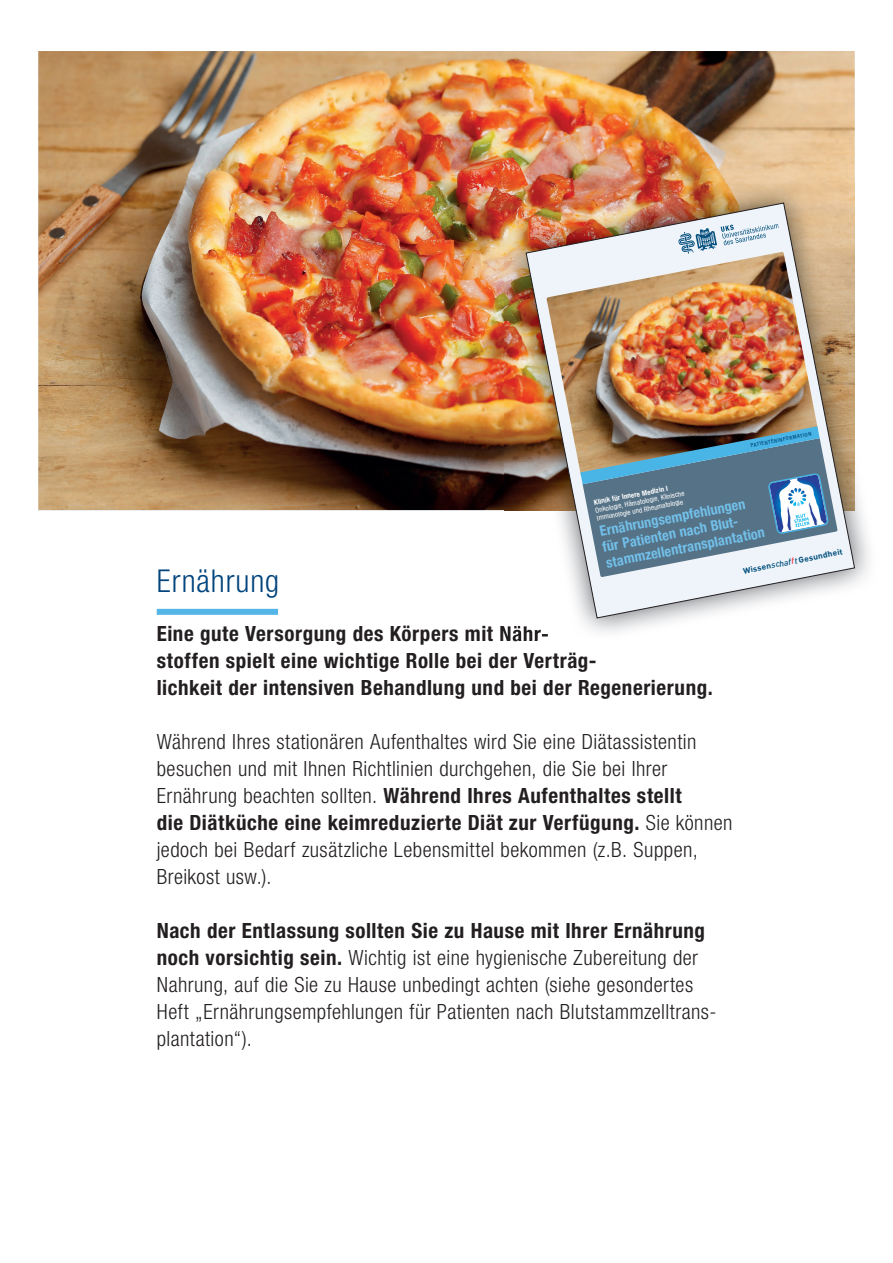
<style>
.page{position:relative;width:893px;height:1263px;background:#fff}
.page>*{position:absolute;margin:0;border:0;box-sizing:border-box;transform-origin:0 0}
.t1{font:300 condensed 31.5px "Helvetica Neue LT Pro";letter-spacing:.03em;color:#01437c}
.t2{font:300 condensed 21px/27px "Helvetica Neue LT Pro";letter-spacing:.02em;color:#231f20}
.t3{font:700 condensed 21px/27px "Helvetica Neue LT Pro";letter-spacing:.03em;color:#231f20}
.t4{font:700 condensed 14.25px/16px "Helvetica Neue LT Pro";color:#72c0ea}
.t5{font:700 8.1px "DIN Pro";color:#034f7e;scale:1.05 1}
.t6{font:condensed 7.2px/7.9px "Helvetica Neue LT Pro";color:#fff}
.t7{font:700 condensed 7.2px "Helvetica Neue LT Pro";color:#fff}
.t8{font:500 condensed 5.4px "Helvetica Neue LT Pro";color:#024d7e}
.s1{font-weight:500;font-style:italic;font-size:8.55px}
.s2{font-weight:500;font-style:italic;font-size:8.55px;color:#ee2e34}
.s3{font-weight:700}
</style>
<div class="page">
<div style="left:157px;top:609px;width:121px;height:6px;background:#54b6e7"></div>
<img style="left:38px;top:51px;width:817px;height:459px">
<img style="left:504px;top:510px;width:182px;height:122px">
<img style="left:504px;top:626px;width:44px;height:14px">
<img style="left:504px;top:181px;width:351px;height:329px">
<img style="left:526px;top:203px;width:329px;height:415px">
<p class="t8" style="left:750px;top:442px;width:63px;rotate:-11deg">Patienteninformation</p>
<p class="t7" style="left:593px;top:498px;width:77px;rotate:-11deg">Klinik für Innere Medizin I</p>
<p class="t6" style="left:595px;top:506px;width:92px;rotate:-11deg">Onkologie, Hämatologie, Klinische<br>Immunologie und Rheumatologie</p>
<p class="t4" style="left:598px;top:523px;width:163px;rotate:-11deg">Ernährungsempfehlungen für Patienten nach Blut&shy;stammzellentransplantation</p>
<p class="t5" style="left:742px;top:565px;width:98px;rotate:-11deg">Wissen<span class="s1">schaf</span><span class="s2">f</span><span class="s1">t</span> Gesundheit</p>
<h1 class="t1" style="left:157px;top:563px;width:124px">Ernährung</h1>
<p class="t3" style="left:157px;top:620px;width:557px">Eine gute Versorgung des Körpers mit Nähr -<br>stoffen spielt eine wichtige Rolle bei der Verträg -<br>lichkeit der intensiven Behandlung und bei der Regenerierung.</p>
<p class="t2" style="left:157px;top:728px;width:577px">Während Ihres stationären Aufenthaltes wird Sie eine Diätassistentin besuchen und mit Ihnen Richtlinien durchgehen, die Sie bei Ihrer Ernährung beachten sollten. <span class="s3">Während Ihres Aufenthaltes stellt<br>die Diätküche eine keimreduzierte Diät zur Verfügung.</span> Sie können jedoch bei Bedarf zusätzliche Lebensmittel bekommen (z.B. Suppen, Breikost usw.).</p>
<p class="t2" style="left:157px;top:917px;width:561px"><span class="s3">Nach der Entlassung sollten Sie zu Hause mit Ihrer Ernährung noch vorsichtig sein.</span> Wichtig ist eine hygienische Zubereitung der Nahrung, auf die Sie zu Hause unbedingt achten (siehe gesondertes Heft „Ernährungsempfehlungen für Patienten nach Blutstammzelltrans&shy;plantation“).</p>
</div>
